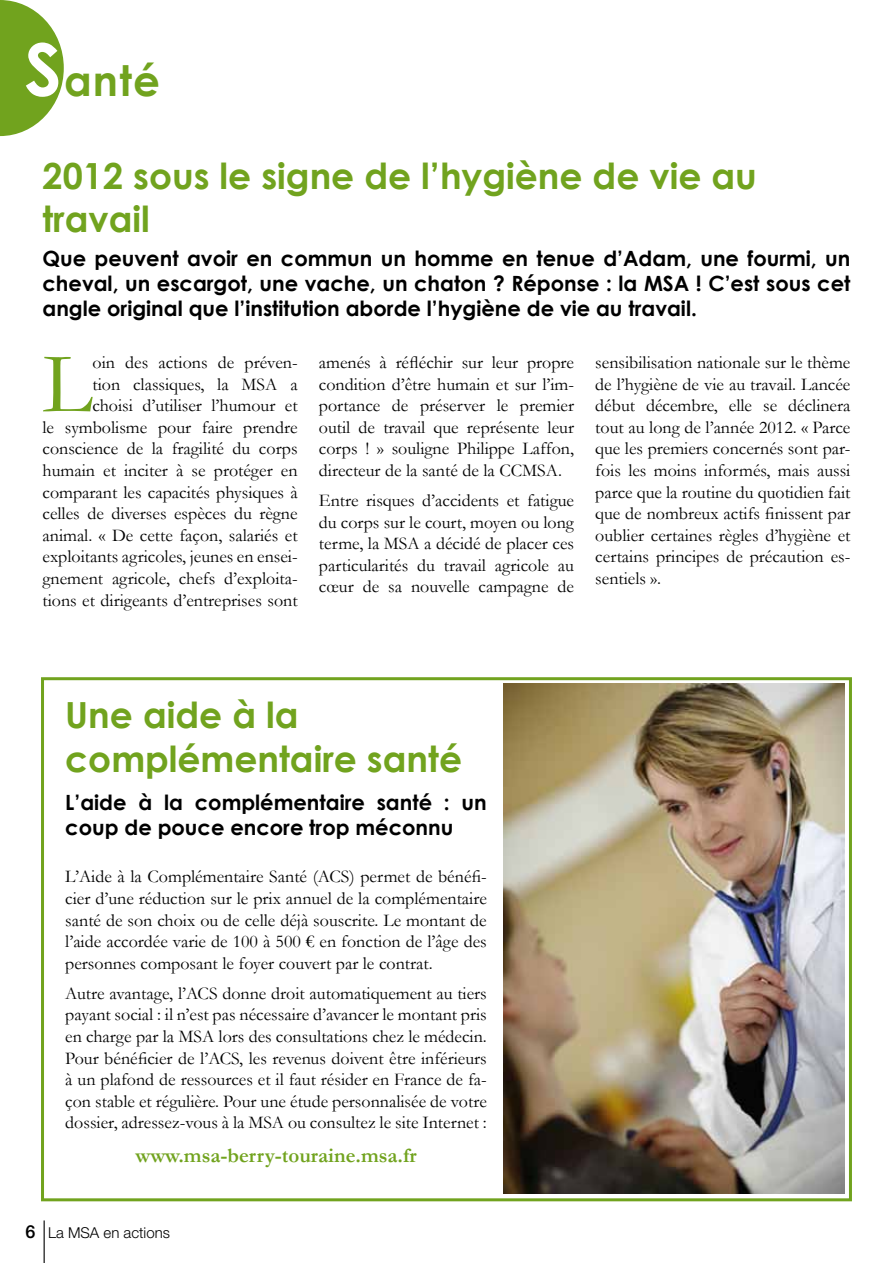
<style>
.page{position:relative;width:893px;height:1263px;background:#fff}
.page>*{position:absolute;margin:0;border:0;box-sizing:border-box;transform-origin:0 0}
.t1{font:87.3px "Garamond";color:#71a31e}
.t2{font:700 42px "Century Gothic";color:#71a31e}
.t3{font:700 36px/43.2px "Century Gothic";color:#71a31e}
.t4{font:700 21px/25.2px "Century Gothic";color:#000;text-align:justify}
.t5{font:700 21px "Garamond";color:#71a31e}
.t6{font:18px/21.6px "Garamond";color:#000;text-align:justify}
.t7{font:300 15px "Helvetica Neue LT Std";color:#000}
.s1{font-size:72px;color:#fff}
.s2{font-weight:500;font-size:18px}
</style>
<div class="page">
<svg style="left:0;top:0;width:64px;height:136px"></svg>
<hr style="left:44px;top:1220px;width:1px;height:43px;background:#000">
<div style="left:41px;top:677px;width:811px;height:524px;border:3px solid #71a31e"></div>
<img style="left:504px;top:684px;width:340px;height:510px">
<h2 class="t2" style="left:24px;top:48px;width:137px"><span class="s1">S</span>anté</h2>
<h3 class="t3" style="left:43px;top:152px;width:716px">2012 sous le signe de l’hygiène de vie au travail</h3>
<p class="t4" style="left:43px;top:244px;width:809px">Que peuvent avoir en commun un homme en tenue d’Adam, une fourmi, un cheval, un escargot, une vache, un chaton ? Réponse : la MSA ! C’est sous cet angle original que l’institution aborde l’hygiène de vie au travail.</p>
<h1 class="t1" style="left:43px;top:325px;width:52px">L</h1>
<p class="t6" style="left:43px;top:351px;width:257px;text-align:right">oin des actions de préven-<br>tion classiques, la MSA a<br>choisi d’utiliser l’humour et<br>le symbolisme pour faire prendre conscience de la fragilité du corps humain et inciter à se protéger en comparant les capacités physiques à celles de diverses espèces du règne animal. « De cette façon, salariés et exploitants agricoles, jeunes en ensei&shy;gnement agricole, chefs d’exploita&shy;tions et dirigeants d’entreprises sont</p>
<p class="t6" style="left:319px;top:351px;width:257px">amenés à réfléchir sur leur propre condition d’être humain et sur l’im&shy;portance de préserver le premier outil de travail que représente leur corps ! » souligne Philippe Laffon, directeur de la santé de la CCMSA.</p>
<p class="t6" style="left:595px;top:351px;width:257px">sensibilisation nationale sur le thème de l’hygiène de vie au travail. Lancée début décembre, elle se déclinera tout au long de l’année 2012. « Parce que les premiers concernés sont par&shy;fois les moins informés, mais aussi parce que la routine du quotidien fait que de nombreux actifs finissent par oublier certaines règles d’hygiène et certains principes de précaution es&shy;sentiels ».</p>
<p class="t6" style="left:319px;top:489px;width:257px">Entre risques d’accidents et fatigue du corps sur le court, moyen ou long terme, la MSA a décidé de placer ces particularités du travail agricole au cœur de sa nouvelle campagne de</p>
<h3 class="t3" style="left:65px;top:692px;width:398px">Une aide à la complémentaire santé</h3>
<p class="t4" style="left:65px;top:788px;width:423px">L’aide à la complémentaire santé : un coup de pouce encore trop méconnu</p>
<p class="t6" style="left:65px;top:865px;width:423px">L’Aide à la Complémentaire Santé (ACS) permet de bénéfi&shy;cier d’une réduction sur le prix annuel de la complémentaire santé de son choix ou de celle déjà souscrite. Le montant de l’aide accordée varie de 100 à 500 € en fonction de l’âge des personnes composant le foyer couvert par le contrat.</p>
<p class="t6" style="left:65px;top:982px;width:423px">Autre avantage, l’ACS donne droit automatiquement au tiers payant social : il n’est pas nécessaire d’avancer le montant pris en charge par la MSA lors des consultations chez le médecin.<br>Pour bénéficier de l’ACS, les revenus doivent être inférieurs à un plafond de ressources et il faut résider en France de fa&shy;çon stable et régulière. Pour une étude personnalisée de votre dossier, adressez-vous à la MSA ou consultez le site Internet :</p>
<p class="t5" style="left:136px;top:1141px;width:283px">www.msa-berry-touraine.msa.fr</p>
<p class="t7" style="left:26px;top:1223px;width:146px"><span class="s2">6</span> La MSA en actions</p>
</div>
